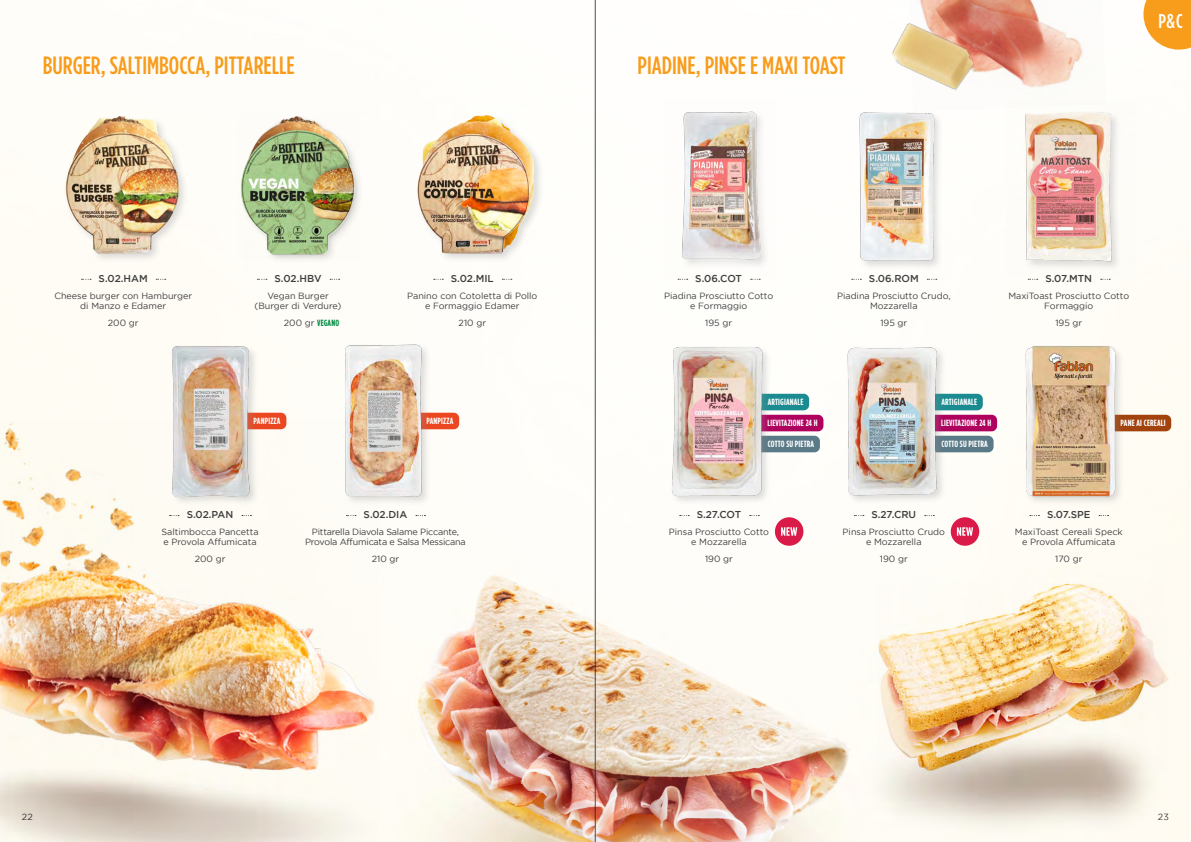
<style>
.page{position:relative;width:1191px;height:842px;background:#fff}
.page>*{position:absolute;margin:0;border:0;box-sizing:border-box;transform-origin:0 0}
.t1{font:500 25px "Gotham Condensed";color:#f89c1c}
.t2{font:500 20px "Gotham Condensed";color:#fff}
.t3{font:500 10px "Gotham";color:#3e3e3f}
.t4{font:9px/10px "Gotham";color:#3e3e3f;text-align:center}
.t5{font:700 9px "Gotham Condensed";letter-spacing:.02em;color:#fff}
.t6{font:9px/10px "Gotham";letter-spacing:-.02em;color:#3e3e3f;text-align:center}
.t7{font:700 9px "Gotham Condensed";letter-spacing:.02em;color:#058c45}
.s1{font-family:"Gotham";font-weight:400;color:#3e3e3f}
</style>
<div class="page">
<img style="left:0;top:0;width:1191px;height:842px">
<svg style="left:1143px;top:0;width:48px;height:50px;background:#f8a93b"></svg>
<div style="left:1099px;top:415px;width:72px;height:16px;background:#a2420c;border-radius:5px"></div>
<div style="left:911px;top:394px;width:71px;height:16px;background:#1a8c91;border-radius:5px"></div>
<div style="left:925px;top:415px;width:72px;height:16px;background:#af015e;border-radius:5px"></div>
<div style="left:922px;top:436px;width:71px;height:16px;background:#5a7a87;border-radius:5px"></div>
<div style="left:737px;top:394px;width:72px;height:16px;background:#1a8c91;border-radius:5px"></div>
<div style="left:752px;top:415px;width:71px;height:16px;background:#af015e;border-radius:5px"></div>
<div style="left:748px;top:436px;width:72px;height:16px;background:#5a7a87;border-radius:5px"></div>
<div style="left:388px;top:413px;width:71px;height:16px;background:#eb4721;border-radius:5px"></div>
<div style="left:215px;top:413px;width:71px;height:16px;background:#eb4721;border-radius:5px"></div>
<img style="left:0;top:421px;width:379px;height:421px">
<img style="left:909px;top:0;width:197px;height:111px">
<img style="left:1001px;top:337px;width:135px;height:181px">
<div style="left:64px;top:115px;width:125px;height:149px;background:#fffcf6"></div>
<img style="left:65px;top:116px;width:119px;height:143px">
<div style="left:415px;top:114px;width:129px;height:150px;background:#8e8f91;opacity:.3"></div>
<img style="left:408px;top:105px;width:128px;height:173px">
<div style="left:239px;top:115px;width:126px;height:150px;background:#fffdf9"></div>
<img style="left:237px;top:108px;width:124px;height:162px">
<img style="left:651px;top:337px;width:135px;height:181px">
<img style="left:826px;top:337px;width:135px;height:181px">
<img style="left:149px;top:337px;width:122px;height:176px">
<img style="left:665px;top:100px;width:111px;height:179px">
<img style="left:840px;top:100px;width:111px;height:179px">
<img style="left:883px;top:5px;width:97px;height:103px">
<img style="left:1006px;top:100px;width:128px;height:177px">
<img style="left:321px;top:337px;width:122px;height:175px">
<div style="left:775px;top:517px;width:28px;height:29px;background:#da1a48;border-radius:50%"></div>
<svg style="left:781px;top:527px;width:16px;height:9px"></svg>
<div style="left:950px;top:517px;width:29px;height:29px;background:#da1a48;border-radius:50%"></div>
<svg style="left:957px;top:527px;width:16px;height:9px"></svg>
<img style="left:397px;top:562px;width:459px;height:280px">
<img style="left:856px;top:562px;width:335px;height:280px">
<hr style="left:595px;top:0;width:1px;height:842px;background:#231f20">
<h1 class="t1" style="left:43px;top:52px;width:253px">BURGER, SALTIMBOCCA, PITTARELLE</h1>
<p class="t3" style="left:99px;top:273px;width:51px">S.02.HAM</p>
<p class="t4" style="left:54px;top:291px;width:139px">Cheese burger con Hamburger di Manzo e Edamer</p>
<p class="t4" style="left:108px;top:318px;width:32px">200 gr</p>
<p class="t3" style="left:274px;top:273px;width:48px">S.02.HBV</p>
<p class="t4" style="left:254px;top:291px;width:88px">Vegan Burger (Burger di Verdure)</p>
<p class="t7" style="left:284px;top:318px;width:57px"><span class="s1">200 gr</span> VEGANO</p>
<p class="t3" style="left:451px;top:273px;width:44px">S.02.MIL</p>
<p class="t4" style="left:407px;top:291px;width:132px">Panino con Cotoletta di Pollo e Formaggio Edamer</p>
<p class="t4" style="left:458px;top:318px;width:29px">210 gr</p>
<p class="t5" style="left:254px;top:416px;width:28px">PANPIZZA</p>
<p class="t5" style="left:426px;top:416px;width:28px">PANPIZZA</p>
<p class="t3" style="left:187px;top:509px;width:48px">S.02.PAN</p>
<p class="t4" style="left:161px;top:527px;width:99px;text-align:left">Saltimbocca Pancetta e Provola Affumicata</p>
<p class="t4" style="left:195px;top:554px;width:32px">200 gr</p>
<p class="t3" style="left:363px;top:509px;width:45px">S.02.DIA</p>
<p class="t6" style="left:305px;top:527px;width:162px">Pittarella Diavola Salame Piccante,<br>Provola Affumicata e Salsa Messicana</p>
<p class="t4" style="left:372px;top:554px;width:29px">210 gr</p>
<h1 class="t1" style="left:637px;top:52px;width:209px">PIADINE, PINSE E MAXI TOAST</h1>
<h2 class="t2" style="left:1158px;top:10px;width:26px">P&amp;C</h2>
<p class="t3" style="left:695px;top:273px;width:48px">S.06.COT</p>
<p class="t4" style="left:664px;top:291px;width:111px">Piadina Prosciutto Cotto e Formaggio</p>
<p class="t4" style="left:705px;top:318px;width:28px">195 gr</p>
<p class="t3" style="left:869px;top:273px;width:51px">S.06.ROM</p>
<p class="t4" style="left:837px;top:291px;width:115px">Piadina Prosciutto Crudo,<br>Mozzarella</p>
<p class="t4" style="left:880px;top:318px;width:28px">195 gr</p>
<p class="t3" style="left:1045px;top:273px;width:48px">S.07.MTN</p>
<p class="t4" style="left:1008px;top:291px;width:122px">MaxiToast Prosciutto Cotto<br>Formaggio</p>
<p class="t4" style="left:1055px;top:318px;width:28px">195 gr</p>
<p class="t5" style="left:767px;top:397px;width:37px">ARTIGIANALE</p>
<p class="t5" style="left:767px;top:418px;width:52px">LIEVITAZIONE 24 H</p>
<p class="t5" style="left:768px;top:439px;width:48px">COTTO SU PIETRA</p>
<p class="t3" style="left:697px;top:509px;width:46px">S.27.COT</p>
<p class="t4" style="left:669px;top:527px;width:102px">Pinsa Prosciutto Cotto e Mozzarella</p>
<p class="t4" style="left:705px;top:554px;width:29px">190 gr</p>
<p class="t5" style="left:941px;top:397px;width:37px">ARTIGIANALE</p>
<p class="t5" style="left:941px;top:418px;width:52px">LIEVITAZIONE 24 H</p>
<p class="t5" style="left:941px;top:439px;width:48px">COTTO SU PIETRA</p>
<p class="t5" style="left:1120px;top:418px;width:46px">PANE AI CEREALI</p>
<p class="t3" style="left:871px;top:509px;width:46px">S.27.CRU</p>
<p class="t4" style="left:842px;top:527px;width:104px">Pinsa Prosciutto Crudo e Mozzarella</p>
<p class="t4" style="left:880px;top:554px;width:29px">190 gr</p>
<p class="t3" style="left:1047px;top:509px;width:45px">S.07.SPE</p>
<p class="t4" style="left:1015px;top:527px;width:109px">MaxiToast Cereali Speck e Provola Affumicata</p>
<p class="t4" style="left:1055px;top:554px;width:29px">170 gr</p>
<p class="t4" style="left:22px;top:811px;width:13px">22</p>
<p class="t4" style="left:1158px;top:811px;width:13px">23</p>
</div>
